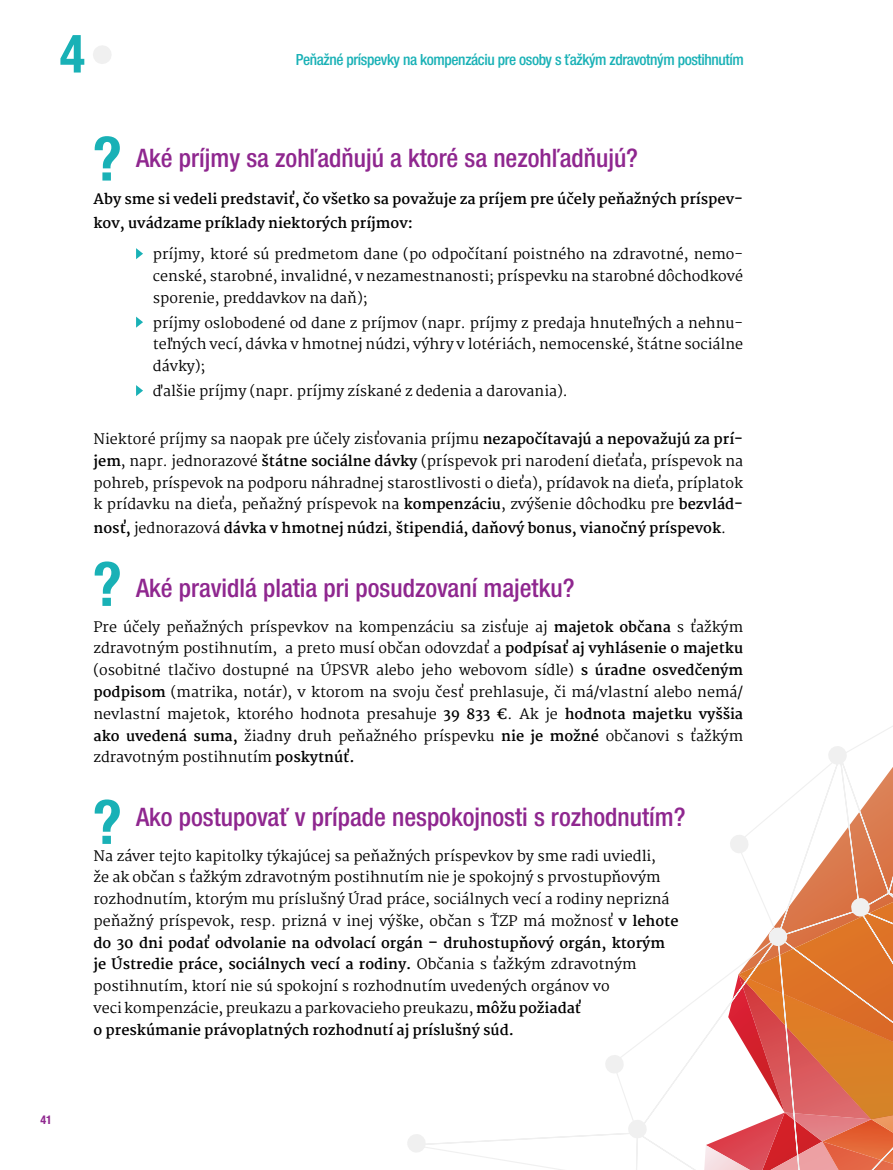
<style>
.page{position:relative;width:893px;height:1170px;background:#fff}
.page>*{position:absolute;margin:0;border:0;box-sizing:border-box;transform-origin:0 0}
.t1{font:700 condensed 52.8px "Helvetica Neue LT Pro";color:#19b1b6}
.t2{font:500 condensed 25.5px "Helvetica Neue LT Pro";color:#8f278f}
.t3{font:500 condensed 15.45px "Helvetica Neue LT Pro";letter-spacing:-.025em;color:#19b1b6}
.t4{font:14.25px/21.8px "Martel";color:#000;text-align:justify}
.t5{font:700 14.25px/24px "Martel";color:#000}
.t6{font:700 condensed 12px "Helvetica Neue LT Pro";color:#8f278f}
.s1{font-weight:700}
.s2{font-weight:400}
</style>
<div class="page">
<svg style="left:95px;top:136px;width:25px;height:44px"></svg>
<svg style="left:95px;top:561px;width:25px;height:45px"></svg>
<svg style="left:95px;top:799px;width:25px;height:44px"></svg>
<svg style="left:136px;top:248px;width:7px;height:11px"></svg>
<svg style="left:136px;top:316px;width:7px;height:12px"></svg>
<svg style="left:136px;top:385px;width:7px;height:11px"></svg>
<svg style="left:93px;top:45px;width:18px;height:19px"></svg>
<svg style="left:704px;top:745px;width:189px;height:424px"></svg>
<svg style="left:605px;top:1054px;width:20px;height:20px"></svg>
<svg style="left:627px;top:1118px;width:21px;height:21px"></svg>
<svg style="left:407px;top:1134px;width:20px;height:18px"></svg>
<h1 class="t1" style="left:60px;top:22px;width:27px">4</h1>
<p class="t3" style="left:296px;top:50px;width:450px">Peňažné príspevky na kompenzáciu pre osoby s ťažkým zdravotným postihnutím</p>
<h2 class="t2" style="left:136px;top:143px;width:503px">Aké príjmy sa zohľadňujú a ktoré sa nezohľadňujú?</h2>
<p class="t5" style="left:94px;top:187px;width:651px">Aby sme si vedeli predstaviť, čo všetko sa považuje za príjem pre účely peňažných príspev&shy;kov, uvádzame príklady niektorých príjmov:</p>
<p class="t4" style="left:153px;top:243px;width:592px">príjmy, ktoré sú predmetom dane (po odpočítaní poistného na zdravotné, nemo&shy;censké, starobné, invalidné, v nezamestnanosti; príspevku na starobné dôchodkové sporenie, preddavkov na daň);</p>
<p class="t4" style="left:153px;top:312px;width:592px">príjmy oslobodené od dane z príjmov (napr. príjmy z predaja hnuteľných a nehnu&shy;teľných vecí, dávka v hmotnej núdzi, výhry v lotériách, nemocenské, štátne sociálne dávky);</p>
<p class="t4" style="left:153px;top:380px;width:416px">ďalšie príjmy (napr. príjmy získané z dedenia a darovania).</p>
<p class="t4" style="left:94px;top:428px;width:651px">Niektoré príjmy sa naopak pre účely zisťovania príjmu <span class="s1">nezapočítavajú a nepovažujú za prí&shy;jem</span>, napr. jednorazové <span class="s1">štátne sociálne dávky</span> (príspevok pri narodení dieťaťa, príspevok na pohreb, príspevok na podporu náhradnej starostlivosti o dieťa), prídavok na dieťa, príplatok k prídavku na dieťa, peňažný príspevok na <span class="s1">kompenzáciu</span>, zvýšenie dôchodku pre <span class="s1">bezvlád-</span></p>
<p class="t5" style="left:94px;top:516px;width:634px">nosť, <span class="s2">jednorazová</span> dávka v hmotnej núdzi<span class="s2">,</span> štipendiá, daňový bonus, vianočný príspevok<span class="s2">.</span></p>
<h2 class="t2" style="left:136px;top:573px;width:440px">Aké pravidlá platia pri posudzovaní majetku?</h2>
<p class="t4" style="left:94px;top:616px;width:651px">Pre účely peňažných príspevkov na kompenzáciu sa zisťuje aj <span class="s1">majetok občana</span> s ťažkým zdravotným postihnutím, a preto musí občan odovzdať a <span class="s1">podpísať aj vyhlásenie o majetku </span>(osobitné tlačivo dostupné na ÚPSVR alebo jeho webovom sídle) <span class="s1">s úradne osvedčeným podpisom</span> (matrika, notár), v ktorom na svoju česť prehlasuje, či má/vlastní alebo nemá/ nevlastní majetok, ktorého hodnota presahuje <span class="s1">39 833 €</span>. Ak je <span class="s1">hodnota majetku vyššia ako uvedená suma,</span> žiadny druh peňažného príspevku <span class="s1">nie je možné</span> občanovi s ťažkým zdravotným postihnutím <span class="s1">poskytnúť.</span></p>
<h2 class="t2" style="left:136px;top:801px;width:551px">Ako postupovať v prípade nespokojnosti s rozhodnutím?</h2>
<p class="t4" style="left:94px;top:844px;width:586px;text-align:left">Na záver tejto kapitolky týkajúcej sa peňažných príspevkov by sme radi uviedli,<br>že ak občan s ťažkým zdravotným postihnutím nie je spokojný s prvostupňovým rozhodnutím, ktorým mu príslušný Úrad práce, sociálnych vecí a rodiny neprizná peňažný príspevok, resp. prizná v inej výške, občan s ŤZP má možnosť <span class="s1">v lehote do 30 dni podať odvolanie na odvolací orgán – druhostupňový orgán, ktorým je Ústredie práce, sociálnych vecí a rodiny.</span> Občania s ťažkým zdravotným postihnutím, ktorí nie sú spokojní s rozhodnutím uvedených orgánov vo<br>veci kompenzácie, preukazu a parkovacieho preukazu, <span class="s1">môžu požiadať<br>o preskúmanie právoplatných rozhodnutí aj príslušný súd.</span></p>
<p class="t6" style="left:40px;top:1111px;width:13px">41</p>
</div>
